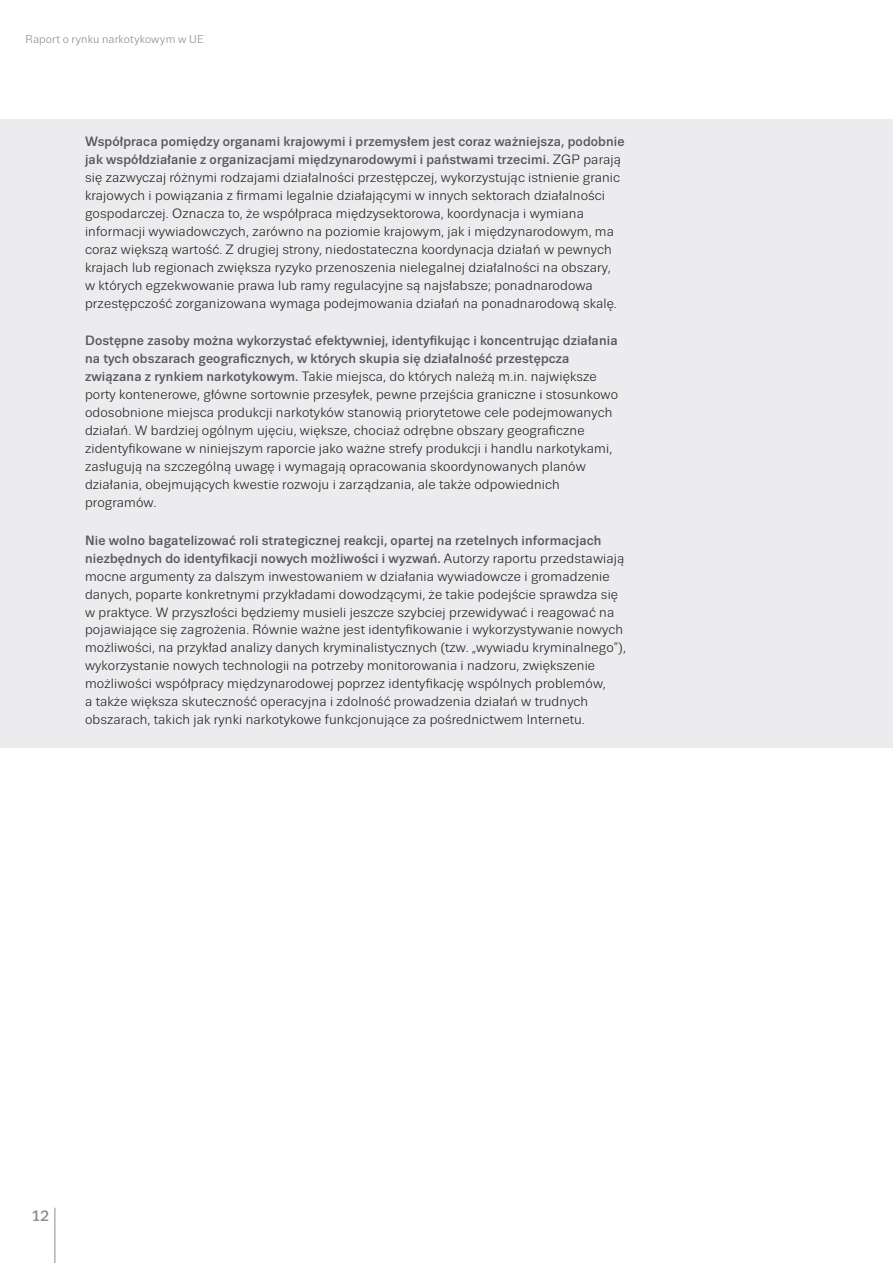
<style>
.page{position:relative;width:893px;height:1263px;background:#fff}
.page>*{position:absolute;margin:0;border:0;box-sizing:border-box;transform-origin:0 0}
.t1{font:500 15px "Trivia Sans";color:#8a8c8f}
.t2{font:13.5px/18px "Trivia Sans";letter-spacing:.01em;color:#231f20}
.t3{font:11.25px "Trivia Sans";letter-spacing:.015em;color:#8a8c8f}
.s1{font-weight:500;color:#57585a}
</style>
<div class="page">
<hr style="left:55px;top:1208px;width:1px;height:55px;background:#8a8c8f">
<div style="left:0;top:119px;width:893px;height:628px;background:#ececee"></div>
<p class="t3" style="left:26px;top:33px;width:180px">Raport o rynku narkotykowym w UE</p>
<p class="t2" style="left:85px;top:132px;width:541px"><span class="s1">Współpraca pomiędzy organami krajowymi i przemysłem jest coraz ważniejsza, podobnie jak współdziałanie z organizacjami międzynarodowymi i państwami trzecimi.</span> ZGP parają się zazwyczaj różnymi rodzajami działalności przestępczej, wykorzystując istnienie granic krajowych i powiązania z firmami legalnie działającymi w innych sektorach działalności gospodarczej. Oznacza to, że współpraca międzysektorowa, koordynacja i wymiana informacji wywiadowczych, zarówno na poziomie krajowym, jak i międzynarodowym, ma coraz większą wartość. Z drugiej strony, niedostateczna koordynacja działań w pewnych krajach lub regionach zwiększa ryzyko przenoszenia nielegalnej działalności na obszary,<br>w których egzekwowanie prawa lub ramy regulacyjne są najsłabsze; ponadnarodowa przestępczość zorganizowana wymaga podejmowania działań na ponadnarodową skalę.</p>
<p class="t2" style="left:85px;top:332px;width:535px"><span class="s1">Dostępne zasoby można wykorzystać efektywniej, identyfikując i koncentrując działania na tych obszarach geograficznych, w których skupia się działalność przestępcza związana z rynkiem narkotykowym.</span> Takie miejsca, do których należą m.in. największe porty kontenerowe, główne sortownie przesyłek, pewne przejścia graniczne i stosunkowo odosobnione miejsca produkcji narkotyków stanowią priorytetowe cele podejmowanych działań. W bardziej ogólnym ujęciu, większe, chociaż odrębne obszary geograficzne zidentyfikowane w niniejszym raporcie jako ważne strefy produkcji i handlu narkotykami, zasługują na szczególną uwagę i wymagają opracowania skoordynowanych planów działania, obejmujących kwestie rozwoju i zarządzania, ale także odpowiednich programów.</p>
<p class="t2" style="left:85px;top:531px;width:542px"><span class="s1">Nie wolno bagatelizować roli strategicznej reakcji, opartej na rzetelnych informacjach niezbędnych do identyfikacji nowych możliwości i wyzwań.</span> Autorzy raportu przedstawiają mocne argumenty za dalszym inwestowaniem w działania wywiadowcze i gromadzenie danych, poparte konkretnymi przykładami dowodzącymi, że takie podejście sprawdza się w praktyce. W przyszłości będziemy musieli jeszcze szybciej przewidywać i reagować na pojawiające się zagrożenia. Równie ważne jest identyfikowanie i wykorzystywanie nowych możliwości, na przykład analizy danych kryminalistycznych (tzw. „wywiadu kryminalnego”), wykorzystanie nowych technologii na potrzeby monitorowania i nadzoru, zwiększenie możliwości współpracy międzynarodowej poprzez identyfikację wspólnych problemów,<br>a także większa skuteczność operacyjna i zdolność prowadzenia działań w trudnych obszarach, takich jak rynki narkotykowe funkcjonujące za pośrednictwem Internetu.</p>
<p class="t1" style="left:31px;top:1208px;width:19px">12</p>
</div>
